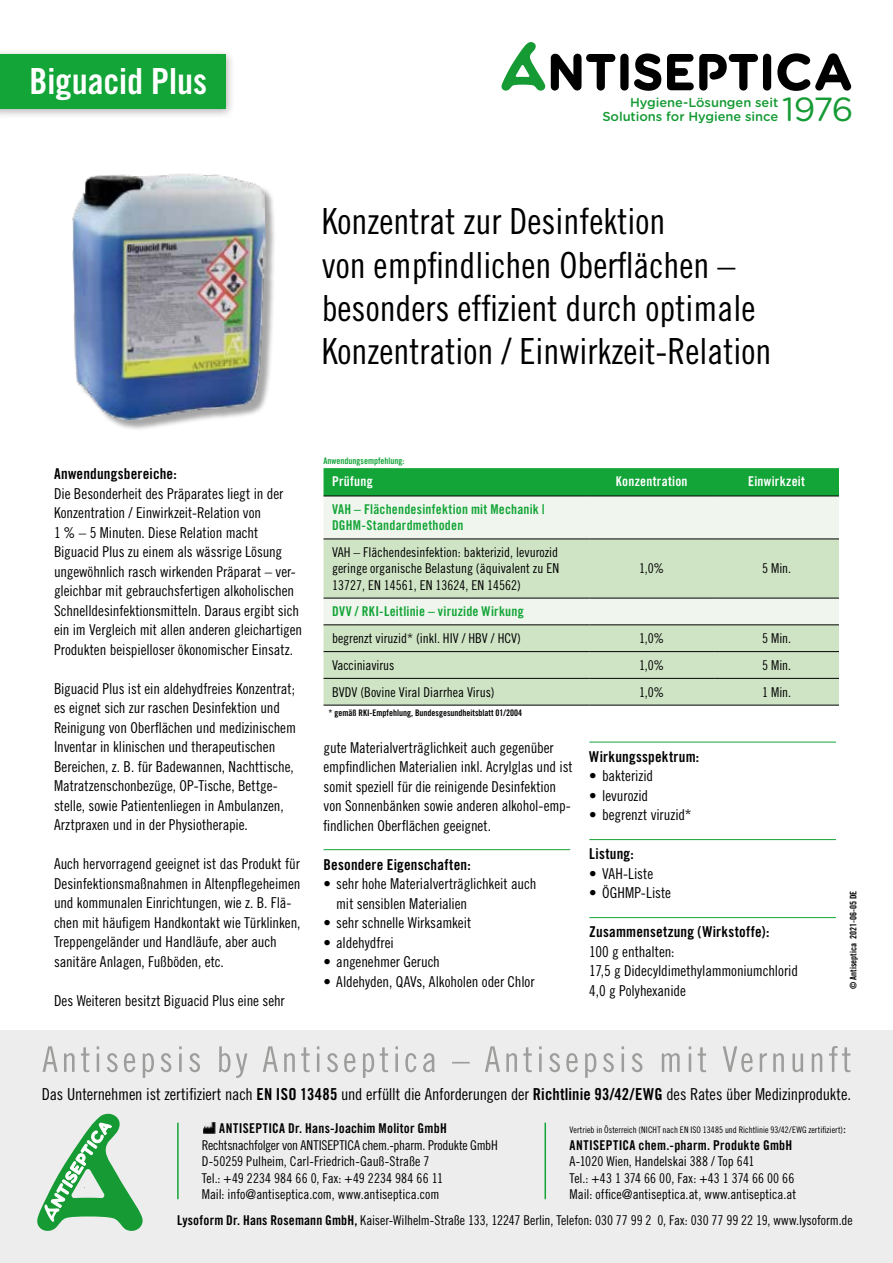
<style>
.page{position:relative;width:893px;height:1263px;background:#fff}
.page>*{position:absolute;margin:0;border:0;box-sizing:border-box;transform-origin:0 0}
.t1{font:36px/43.2px "Trade Gothic LT Std Cn 18";color:#000}
.t2{font:36px "Trade Gothic LT Std Bd Cn 20";color:#fff}
.t3{font:33.45px "Gotham Rounded";color:#159a34}
.t4{font:16.5px "Trade Gothic LT Std Cn 18";letter-spacing:-.01em;color:#000}
.t5{font:15px/19.5px "Trade Gothic LT Std Cn 18";letter-spacing:-.005em;color:#000}
.t6{font:15px "Trade Gothic LT Std Bd Cn 20";letter-spacing:.015em;color:#000}
.t7{font:13.5px/16.5px "Trade Gothic LT Std Cn 18";color:#000}
.t8{font:13.5px/16.2px "Trade Gothic LT Std Bd Cn 20";letter-spacing:.015em;color:#13a538}
.t9{font:13.5px "Trade Gothic LT Std Bd Cn 20";letter-spacing:.02em;color:#000}
.t10{font:13.5px "Trade Gothic LT Std Bd Cn 20";letter-spacing:.02em;color:#fff}
.t11{font:500 12.9px/14.2px "Gotham Rounded";letter-spacing:-.005em;color:#159a34;text-align:right}
.t12{font:9px "Trade Gothic LT Std Cn 18";letter-spacing:.005em;color:#000}
.t13{font:9px "Trade Gothic LT Std Bd Cn 20";color:#000}
.t14{font:9px "Trade Gothic LT Std Bd Cn 20";color:#13a538}
.s1{font-family:"Trade Gothic LT Std Bd Cn 20"}
.s2{font-size:13.5px}
</style>
<div class="page">
<div style="left:0;top:1030px;width:893px;height:233px;background:#ededed"></div>
<svg style="left:43px;top:1046px;width:807px;height:32px"></svg>
<svg style="left:37px;top:1114px;width:106px;height:117px"></svg>
<svg style="left:634px;top:53px;width:27px;height:38px"></svg>
<div style="left:620px;top:54px;width:9px;height:37px;background:#000;border-radius:4px"></div>
<svg style="left:777px;top:53px;width:74px;height:38px"></svg>
<div style="left:763px;top:54px;width:8px;height:37px;background:#000;border-radius:4px"></div>
<svg style="left:667px;top:54px;width:91px;height:37px"></svg>
<svg style="left:501px;top:42px;width:114px;height:49px"></svg>
<div style="left:0;top:49px;width:235px;height:71px;background:#000;opacity:.29"></div>
<div style="left:0;top:54px;width:225px;height:55px;background:#13a538"></div>
<hr style="left:177px;top:1123px;width:2px;height:76px;background:#13a538">
<hr style="left:544px;top:1123px;width:2px;height:76px;background:#13a538">
<div style="left:75px;top:176px;width:201px;height:255px;background:#000;opacity:.35"></div>
<img style="left:72px;top:173px;width:197px;height:248px">
<svg style="left:324px;top:468px;width:515px;height:28px;background:#13a237"></svg>
<div style="left:324px;top:497px;width:515px;height:42px;background:#f0f6ed"></div>
<svg style="left:324px;top:540px;width:515px;height:165px;background:#d2e4c9"></svg>
<hr style="left:324px;top:496px;width:265px;height:1px;background:#000">
<hr style="left:589px;top:496px;width:125px;height:1px;background:#000">
<hr style="left:714px;top:496px;width:125px;height:1px;background:#000">
<hr style="left:324px;top:539px;width:265px;height:1px;background:#000">
<hr style="left:589px;top:539px;width:125px;height:1px;background:#000">
<hr style="left:714px;top:539px;width:125px;height:1px;background:#000">
<hr style="left:324px;top:598px;width:265px;height:1px;background:#000">
<hr style="left:324px;top:625px;width:265px;height:1px;background:#000">
<hr style="left:324px;top:651px;width:265px;height:1px;background:#000">
<hr style="left:324px;top:678px;width:265px;height:1px;background:#000">
<hr style="left:324px;top:705px;width:265px;height:1px;background:#000">
<hr style="left:589px;top:598px;width:125px;height:1px;background:#000">
<hr style="left:589px;top:625px;width:125px;height:1px;background:#000">
<hr style="left:589px;top:651px;width:125px;height:1px;background:#000">
<hr style="left:589px;top:678px;width:125px;height:1px;background:#000">
<hr style="left:589px;top:705px;width:125px;height:1px;background:#000">
<hr style="left:714px;top:598px;width:125px;height:1px;background:#000">
<hr style="left:714px;top:625px;width:125px;height:1px;background:#000">
<hr style="left:714px;top:651px;width:125px;height:1px;background:#000">
<hr style="left:714px;top:678px;width:125px;height:1px;background:#000">
<hr style="left:714px;top:705px;width:125px;height:1px;background:#000">
<hr style="left:324px;top:849px;width:246px;height:1px;background:#13a538">
<hr style="left:589px;top:742px;width:247px;height:1px;background:#13a538">
<hr style="left:589px;top:839px;width:247px;height:1px;background:#13a538">
<hr style="left:589px;top:917px;width:247px;height:1px;background:#13a538">
<svg style="left:203px;top:1122px;width:12px;height:11px"></svg>
<h1 class="t2" style="left:30px;top:60px;width:179px">Biguacid Plus</h1>
<p class="t11" style="left:602px;top:94px;width:178px">Hygiene-Lösungen seit<br>Solutions for Hygiene since</p>
<h2 class="t3" style="left:782px;top:86px;width:73px">1976</h2>
<h1 class="t1" style="left:322px;top:200px;width:451px">Konzentrat zur Desinfektion<br>von empfindlichen Oberflächen – besonders effizient durch optimale Konzentration / Einwirkzeit-Relation</h1>
<p class="t6" style="left:54px;top:465px;width:124px">Anwendungsbereiche:</p>
<p class="t5" style="left:54px;top:484px;width:250px">Die Besonderheit des Präparates liegt in der Konzentration / Einwirkzeit-Relation von<br>1 % – 5 Minuten. Diese Relation macht Biguacid Plus zu einem als wässrige Lösung ungewöhnlich rasch wirkenden Präparat – ver&shy;gleichbar mit gebrauchsfertigen alkoholischen Schnelldesinfektionsmitteln. Daraus ergibt sich ein im Vergleich mit allen anderen gleichartigen Produkten beispielloser ökonomischer Einsatz.</p>
<p class="t5" style="left:54px;top:679px;width:244px">Biguacid Plus ist ein aldehydfreies Konzentrat; es eignet sich zur raschen Desinfektion und Reinigung von Oberflächen und medizinischem Inventar in klinischen und therapeutischen Bereichen, z. B. für Badewannen, Nachttische, Matratzenschonbezüge, OP-Tische, Bettge&shy;stelle, sowie Patientenliegen in Ambulanzen, Arztpraxen und in der Physiotherapie.</p>
<p class="t5" style="left:54px;top:854px;width:248px">Auch hervorragend geeignet ist das Produkt für Desinfektionsmaßnahmen in Altenpflegeheimen und kommunalen Einrichtungen, wie z. B. Flä&shy;chen mit häufigem Handkontakt wie Türklinken, Treppengeländer und Handläufe, aber auch sanitäre Anlagen, Fußböden, etc.</p>
<p class="t5" style="left:54px;top:991px;width:232px">Des Weiteren besitzt Biguacid Plus eine sehr</p>
<p class="t14" style="left:324px;top:455px;width:82px">Anwendungsempfehlung:</p>
<p class="t10" style="left:332px;top:473px;width:42px">Prüfung</p>
<p class="t10" style="left:616px;top:473px;width:73px">Konzentration</p>
<p class="t10" style="left:748px;top:473px;width:58px">Einwirkzeit</p>
<p class="t8" style="left:332px;top:501px;width:214px">VAH – Flächendesinfektion mit Mechanik |<br>DGHM-Standardmethoden</p>
<p class="t7" style="left:332px;top:544px;width:229px;text-align:justify">VAH – Flächendesinfektion: bakterizid, levurozid geringe organische Belastung (äquivalent zu EN 13727, EN 14561, EN 13624, EN 14562)</p>
<p class="t7" style="left:639px;top:560px;width:27px">1,0%</p>
<p class="t7" style="left:762px;top:560px;width:31px">5 Min.</p>
<p class="t8" style="left:332px;top:603px;width:193px">DVV / RKI-Leitlinie – viruzide Wirkung</p>
<p class="t7" style="left:332px;top:630px;width:190px">begrenzt viruzid* (inkl. HIV / HBV / HCV)</p>
<p class="t7" style="left:639px;top:630px;width:27px">1,0%</p>
<p class="t7" style="left:762px;top:630px;width:31px">5 Min.</p>
<p class="t7" style="left:332px;top:657px;width:64px">Vacciniavirus</p>
<p class="t7" style="left:639px;top:657px;width:27px">1,0%</p>
<p class="t7" style="left:762px;top:657px;width:31px">5 Min.</p>
<p class="t7" style="left:332px;top:683px;width:164px">BVDV (Bovine Viral Diarrhea Virus)</p>
<p class="t7" style="left:639px;top:683px;width:27px">1,0%</p>
<p class="t7" style="left:762px;top:683px;width:31px">1 Min.</p>
<p class="t13" style="left:329px;top:708px;width:195px">* gemäß RKI-Empfehlung, Bundesgesundheitsblatt 01/2004</p>
<p class="t5" style="left:324px;top:737px;width:251px">gute Materialverträglichkeit auch gegenüber empfindlichen Materialien inkl. Acrylglas und ist somit speziell für die reinigende Desinfektion von Sonnenbänken sowie anderen alkohol-emp&shy;findlichen Oberflächen geeignet.</p>
<p class="t6" style="left:324px;top:855px;width:149px">Besondere Eigenschaften:</p>
<p class="t5" style="left:336px;top:874px;width:202px;text-indent:-13px">• sehr hohe Materialverträglichkeit auch mit sensiblen Materialien</p>
<p class="t5" style="left:324px;top:913px;width:149px">• sehr schnelle Wirksamkeit</p>
<p class="t5" style="left:324px;top:932px;width:72px">• aldehydfrei</p>
<p class="t5" style="left:324px;top:952px;width:118px">• angenehmer Geruch</p>
<p class="t5" style="left:324px;top:971px;width:213px">• Aldehyden, QAVs, Alkoholen oder Chlor</p>
<p class="t6" style="left:589px;top:747px;width:111px">Wirkungsspektrum:</p>
<p class="t5" style="left:589px;top:766px;width:65px">• bakterizid</p>
<p class="t5" style="left:589px;top:786px;width:60px">• levurozid</p>
<p class="t5" style="left:589px;top:805px;width:104px">• begrenzt viruzid*</p>
<p class="t6" style="left:589px;top:845px;width:46px">Listung:</p>
<p class="t5" style="left:589px;top:864px;width:65px">• VAH-Liste</p>
<p class="t5" style="left:589px;top:883px;width:83px">• ÖGHMP-Liste</p>
<p class="t6" style="left:589px;top:923px;width:182px">Zusammensetzung (Wirkstoffe):</p>
<p class="t5" style="left:589px;top:942px;width:210px">100 g enthalten:<br>17,5 g Didecyldimethylammoniumchlorid<br>4,0 g Polyhexanide</p>
<p class="t13" style="left:848px;top:989px;width:100px;rotate:-90deg">© Antiseptica 2021-06-05 DE</p>
<p class="t4" style="left:42px;top:1084px;width:811px">Das Unternehmen ist zertifiziert nach <span class="s1">EN ISO 13485</span> und erfüllt die Anforderungen der <span class="s1">Richtlinie 93/42/EWG</span> des Rates über Medizinprodukte.</p>
<p class="t9" style="left:219px;top:1120px;width:229px">ANTISEPTICA Dr. Hans-Joachim Molitor GmbH</p>
<p class="t7" style="left:202px;top:1136px;width:297px">Rechtsnachfolger von ANTISEPTICA chem.-pharm. Produkte GmbH D-50259 Pulheim, Carl-Friedrich-Gauß-Straße 7<br>Tel.: +49 2234 984 66 0, Fax: +49 2234 984 66 11<br>Mail: info@antiseptica.com, www.antiseptica.com</p>
<p class="t12" style="left:570px;top:1124px;width:278px">Vertrieb in Österreich (NICHT nach EN ISO 13485 und Richtlinie 93/42/EWG zertifiziert)<span class="s2">:</span></p>
<p class="t9" style="left:570px;top:1136px;width:224px">ANTISEPTICA chem.-pharm. Produkte GmbH</p>
<p class="t7" style="left:570px;top:1153px;width:228px">A-1020 Wien, Handelskai 388 / Top 641<br>Tel.: +43 1 374 66 00, Fax: +43 1 374 66 00 66<br>Mail: office@antiseptica.at, www.antiseptica.at</p>
<p class="t7" style="left:177px;top:1212px;width:677px"><span class="s1">Lysoform Dr. Hans Rosemann GmbH,</span> Kaiser-Wilhelm-Straße 133, 12247 Berlin, Telefon: 030 77 99 2 0, Fax: 030 77 99 22 19, www.lysoform.de</p>
</div>
